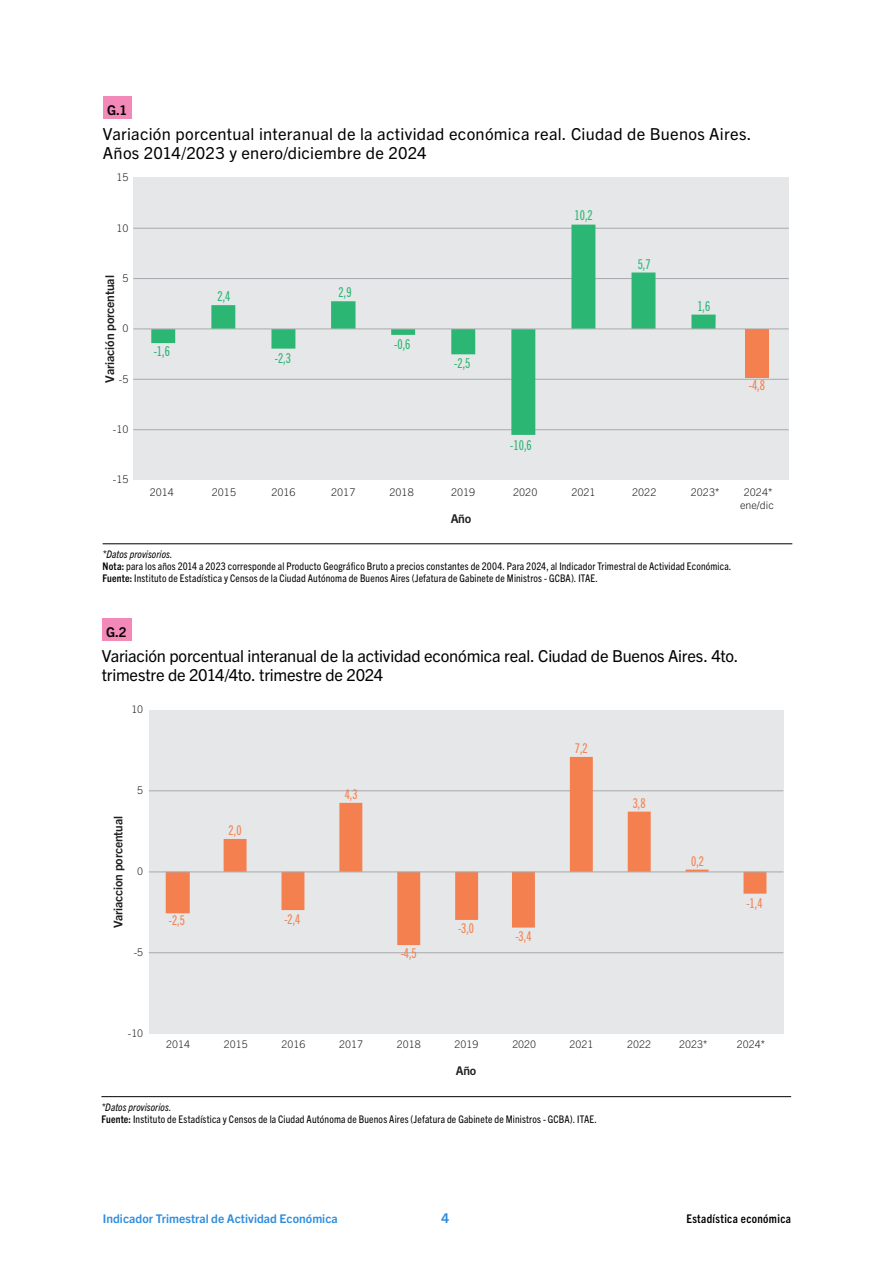
<style>
.page{position:relative;width:893px;height:1263px;background:#fff}
.page>*{position:absolute;margin:0;border:0;box-sizing:border-box;transform-origin:0 0}
.t1{font:16.5px/19.5px "Trade Gothic Next LT Pro";letter-spacing:-.005em;color:#000}
.t2{font:16.5px/19.5px "Trade Gothic Next LT Pro";letter-spacing:.015em;color:#000}
.t3{font:13.65px "Trade Gothic Next LT Pro Cm";color:#2bb673}
.t4{font:13.65px "Trade Gothic Next LT Pro Cm";color:#f5804f}
.t5{font:13.5px "Trade Gothic Next LT Pro Cm";color:#f5804f}
.t6{font:700 13.5px "Trade Gothic Next LT Pro";color:#000}
.t7{font:700 13.5px "Trade Gothic Next LT Pro";color:#2f8ddd}
.t8{font:700 12.15px "Trade Gothic Next LT Pro";letter-spacing:-.01em;color:#1d1d1b}
.t9{font:700 12px "Trade Gothic Next LT Pro";letter-spacing:.005em;color:#2f8ddd}
.t10{font:700 12px "Trade Gothic Next LT Pro";letter-spacing:-.01em;color:#1d1d1b}
.t11{font:700 condensed 12px "Trade Gothic Next LT Pro";letter-spacing:.03em;color:#000}
.t12{font:300 10.65px/12.8px "Trade Gothic Next LT Pro";letter-spacing:.005em;color:#1d1d1b;text-align:center}
.t13{font:condensed 10.5px/12px "Trade Gothic Next LT Pro";letter-spacing:.015em;color:#000}
.t14{font:300 10.5px "Trade Gothic Next LT Pro";color:#1d1d1b}
.s1{font-style:italic}
.s2{font-weight:700}
</style>
<div class="page">
<div style="left:103px;top:97px;width:29px;height:22px;background:#f389b8"></div>
<div style="left:102px;top:619px;width:29px;height:22px;background:#f389b8"></div>
<hr style="left:101px;top:1096px;width:690px;height:1px;background:#000">
<hr style="left:103px;top:543px;width:689px;height:1px;background:#000">
<div style="left:133px;top:178px;width:656px;height:302px;background:#e6e7e8"></div>
<hr style="left:133px;top:228px;width:656px;height:1px;background:#a7a9ac">
<hr style="left:133px;top:278px;width:656px;height:1px;background:#a7a9ac">
<hr style="left:133px;top:379px;width:656px;height:1px;background:#a7a9ac">
<hr style="left:133px;top:429px;width:656px;height:1px;background:#a7a9ac">
<svg style="left:631px;top:272px;width:24px;height:56px"></svg>
<svg style="left:691px;top:315px;width:25px;height:13px"></svg>
<hr style="left:133px;top:328px;width:656px;height:1px;background:#a7a9ac">
<div style="left:745px;top:329px;width:24px;height:49px;background:#f5804f"></div>
<svg style="left:151px;top:225px;width:444px;height:210px"></svg>
<div style="left:149px;top:710px;width:634px;height:323px;background:#e6e7e8"></div>
<hr style="left:149px;top:952px;width:634px;height:1px;background:#a7a9ac">
<hr style="left:149px;top:790px;width:634px;height:1px;background:#a7a9ac">
<svg style="left:166px;top:757px;width:600px;height:188px"></svg>
<hr style="left:149px;top:871px;width:634px;height:1px;background:#a7a9ac">
<p class="t6" style="left:107px;top:100px;width:22px">G.1</p>
<h1 class="t2" style="left:103px;top:123px;width:650px">Variación porcentual interanual de la actividad económica real. Ciudad de Buenos Aires.<br>Años 2014/2023 y enero/diciembre de 2024</h1>
<p class="t12" style="left:116px;top:170px;width:14px">15</p>
<p class="t12" style="left:116px;top:221px;width:14px">10</p>
<p class="t12" style="left:123px;top:271px;width:8px">5</p>
<p class="t8" style="left:101px;top:383px;width:109px;rotate:-90deg">Variación porcentual</p>
<p class="t12" style="left:123px;top:321px;width:8px">0</p>
<p class="t12" style="left:119px;top:372px;width:11px">-5</p>
<p class="t12" style="left:113px;top:422px;width:17px">-10</p>
<p class="t12" style="left:113px;top:472px;width:17px">-15</p>
<h2 class="t3" style="left:154px;top:342px;width:18px">-1,6</h2>
<h2 class="t3" style="left:217px;top:287px;width:15px">2,4</h2>
<h2 class="t3" style="left:275px;top:349px;width:18px">-2,3</h2>
<h2 class="t3" style="left:339px;top:283px;width:15px">2,9</h2>
<h2 class="t3" style="left:394px;top:335px;width:18px">-0,6</h2>
<h2 class="t3" style="left:575px;top:206px;width:20px">10,2</h2>
<h2 class="t3" style="left:454px;top:353px;width:18px">-2,5</h2>
<h2 class="t3" style="left:510px;top:435px;width:23px">-10,6</h2>
<h2 class="t3" style="left:638px;top:254px;width:15px">5,7</h2>
<h2 class="t3" style="left:697px;top:297px;width:15px">1,6</h2>
<h2 class="t4" style="left:749px;top:376px;width:18px">-4,8</h2>
<p class="t12" style="left:150px;top:485px;width:26px">2014</p>
<p class="t12" style="left:212px;top:485px;width:26px">2015</p>
<p class="t12" style="left:271px;top:485px;width:26px">2016</p>
<p class="t12" style="left:331px;top:485px;width:26px">2017</p>
<p class="t12" style="left:390px;top:485px;width:26px">2018</p>
<p class="t12" style="left:451px;top:485px;width:26px">2019</p>
<p class="t12" style="left:513px;top:485px;width:26px">2020</p>
<p class="t12" style="left:571px;top:485px;width:26px">2021</p>
<p class="t12" style="left:632px;top:485px;width:26px">2022</p>
<p class="t12" style="left:691px;top:485px;width:30px">2023*</p>
<p class="t12" style="left:740px;top:485px;width:35px">2024* ene/dic</p>
<p class="t8" style="left:451px;top:510px;width:22px">Año</p>
<p class="t13" style="left:103px;top:547px;width:630px"><span class="s1">*Datos provisorios.<br></span><span class="s2">Nota:</span> para los años 2014 a 2023 corresponde al Producto Geográfico Bruto a precios constantes de 2004. Para 2024, al Indicador Trimestral de Actividad Económica.<br><span class="s2">Fuente:</span> Instituto de Estadística y Censos de la Ciudad Autónoma de Buenos Aires (Jefatura de Gabinete de Ministros - GCBA). ITAE.</p>
<p class="t6" style="left:106px;top:622px;width:22px">G.2</p>
<h1 class="t1" style="left:102px;top:645px;width:638px">Variación porcentual interanual de la actividad económica real. Ciudad de Buenos Aires. 4to. trimestre de 2014/4to. trimestre de 2024</h1>
<p class="t14" style="left:131px;top:702px;width:13px">10</p>
<p class="t10" style="left:110px;top:928px;width:113px;rotate:-90deg">Variaccion porcentual</p>
<p class="t14" style="left:137px;top:783px;width:7px">5</p>
<p class="t14" style="left:137px;top:864px;width:7px">0</p>
<p class="t14" style="left:134px;top:945px;width:11px">-5</p>
<p class="t5" style="left:229px;top:821px;width:14px">2,0</p>
<p class="t5" style="left:169px;top:911px;width:18px">-2,5</p>
<p class="t5" style="left:284px;top:910px;width:18px">-2,4</p>
<p class="t5" style="left:345px;top:785px;width:14px">4,3</p>
<p class="t5" style="left:575px;top:739px;width:14px">7,2</p>
<p class="t5" style="left:401px;top:944px;width:18px">-4,5</p>
<p class="t5" style="left:458px;top:919px;width:18px">-3,0</p>
<p class="t5" style="left:515px;top:927px;width:18px">-3,4</p>
<p class="t5" style="left:633px;top:794px;width:14px">3,8</p>
<p class="t5" style="left:691px;top:852px;width:14px">0,2</p>
<p class="t5" style="left:746px;top:894px;width:18px">-1,4</p>
<p class="t14" style="left:128px;top:1026px;width:17px">-10</p>
<p class="t14" style="left:166px;top:1037px;width:25px">2014</p>
<p class="t14" style="left:224px;top:1037px;width:25px">2015</p>
<p class="t14" style="left:282px;top:1037px;width:25px">2016</p>
<p class="t14" style="left:339px;top:1037px;width:25px">2017</p>
<p class="t14" style="left:397px;top:1037px;width:25px">2018</p>
<p class="t14" style="left:455px;top:1037px;width:25px">2019</p>
<p class="t14" style="left:512px;top:1037px;width:25px">2020</p>
<p class="t14" style="left:569px;top:1037px;width:25px">2021</p>
<p class="t14" style="left:627px;top:1037px;width:25px">2022</p>
<p class="t14" style="left:679px;top:1037px;width:30px">2023*</p>
<p class="t14" style="left:737px;top:1037px;width:30px">2024*</p>
<p class="t10" style="left:456px;top:1062px;width:22px">Año</p>
<p class="t13" style="left:101px;top:1100px;width:497px"><span class="s1">*Datos provisorios.<br></span><span class="s2">Fuente:</span> Instituto de Estadística y Censos de la Ciudad Autónoma de Buenos Aires (Jefatura de Gabinete de Ministros - GCBA). ITAE.</p>
<p class="t9" style="left:103px;top:1210px;width:236px">Indicador Trimestral de Actividad Económica</p>
<p class="t7" style="left:442px;top:1209px;width:9px">4</p>
<p class="t11" style="left:686px;top:1211px;width:106px">Estadística económica</p>
</div>
